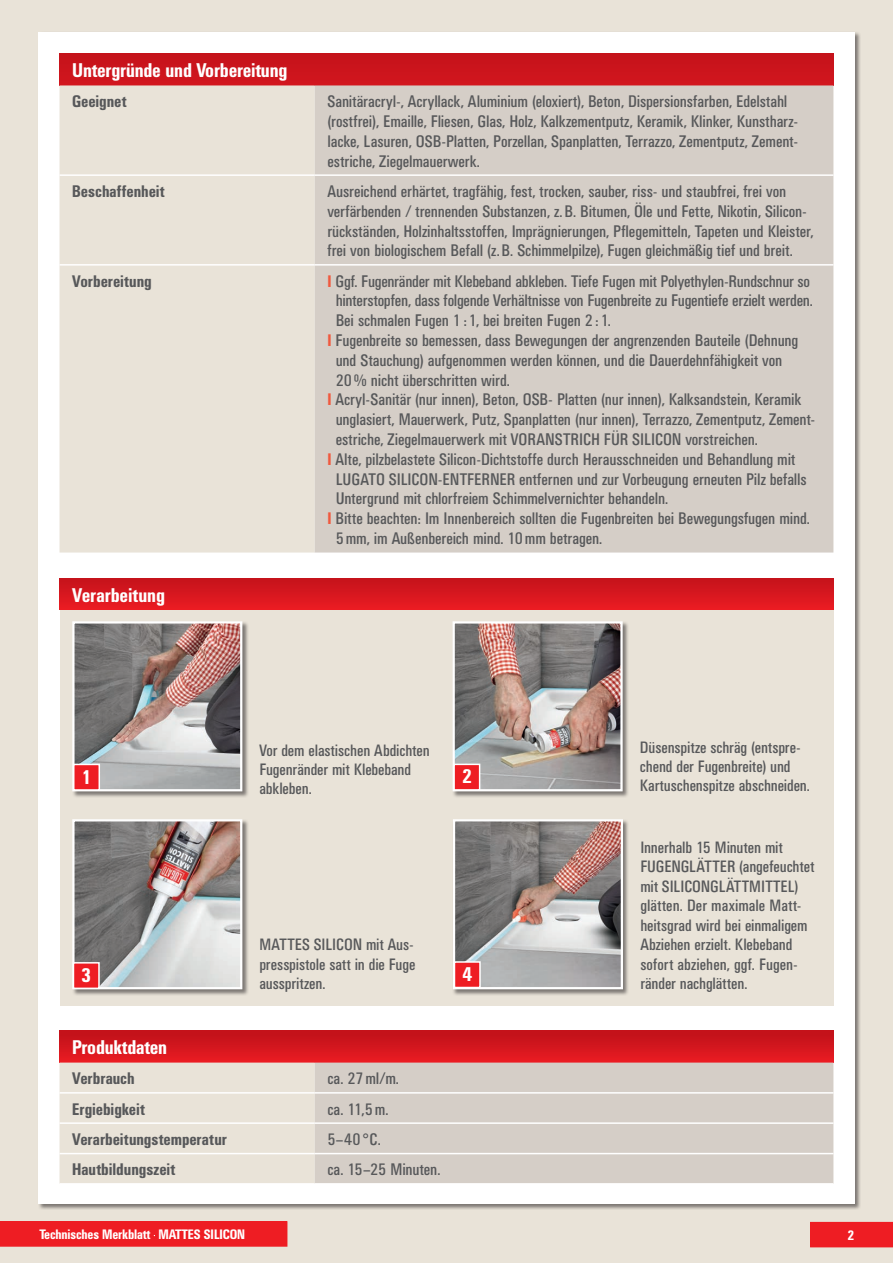
<style>
.page{position:relative;width:893px;height:1263px;background:#e9e3d8}
.page>*{position:absolute;margin:0;border:0;box-sizing:border-box;transform-origin:0 0}
.t1{font:500 condensed 19.5px "UN11";color:#fff}
.t2{font:condensed 16.5px/19.8px "UN11";color:#57585a}
.t3{font:500 condensed 16.5px "UN11";letter-spacing:.01em;color:#57585a}
.t4{font:condensed 16.2px/19.5px "UN11";color:#57585a}
.t5{font:500 condensed 13.5px "UN11";color:#fff}
.s1{font-weight:500;color:#f0593e}
.s2{font-family:"Univers"}
</style>
<div class="page">
<div style="left:38px;top:32px;width:817px;height:1171px;background:#fff"></div>
<div style="left:810px;top:1222px;width:83px;height:25px;background:#ee1d23"></div>
<div style="left:0;top:1221px;width:287px;height:26px;background:#ee1d23"></div>
<div style="left:60px;top:54px;width:773px;height:31px;background:#cc141c"></div>
<div style="left:60px;top:85px;width:255px;height:467px;background:#e9e3d8"></div>
<div style="left:315px;top:85px;width:518px;height:467px;background:#d5cec7"></div>
<hr style="left:60px;top:174px;width:255px;height:2px;background:#fff">
<hr style="left:315px;top:174px;width:518px;height:2px;background:#fff">
<hr style="left:60px;top:264px;width:255px;height:2px;background:#fff">
<hr style="left:315px;top:264px;width:518px;height:2px;background:#fff">
<svg style="left:60px;top:1031px;width:773px;height:31px"></svg>
<div style="left:60px;top:1062px;width:255px;height:121px;background:#e9e3d8"></div>
<div style="left:315px;top:1062px;width:518px;height:121px;background:#d5cec7"></div>
<hr style="left:60px;top:1092px;width:255px;height:1px;background:#fff">
<hr style="left:315px;top:1092px;width:518px;height:1px;background:#fff">
<hr style="left:60px;top:1122px;width:255px;height:2px;background:#fff">
<hr style="left:315px;top:1122px;width:518px;height:2px;background:#fff">
<hr style="left:60px;top:1153px;width:255px;height:1px;background:#fff">
<hr style="left:315px;top:1153px;width:518px;height:1px;background:#fff">
<div style="left:60px;top:578px;width:773px;height:32px;background:linear-gradient(to bottom,#c4121b,#ea1c22)"></div>
<div style="left:60px;top:610px;width:773px;height:395px;background:#e9e3d8"></div>
<div style="left:72px;top:621px;width:177px;height:177px;background:#231f20;opacity:.55"></div>
<img style="left:75px;top:624px;width:164px;height:164px">
<div style="left:72px;top:621px;width:170px;height:170px;border:2px solid #fff"></div>
<div style="left:74px;top:764px;width:25px;height:26px;background:#ee1d23"></div>
<div style="left:73px;top:764px;width:27px;height:27px;border:2px solid #fff"></div>
<div style="left:452px;top:621px;width:177px;height:177px;background:#231f20;opacity:.55"></div>
<img style="left:456px;top:624px;width:164px;height:164px">
<div style="left:453px;top:621px;width:170px;height:170px;border:2px solid #fff"></div>
<div style="left:454px;top:764px;width:26px;height:26px;background:#ee1d23"></div>
<div style="left:453px;top:764px;width:27px;height:27px;border:2px solid #fff"></div>
<div style="left:453px;top:819px;width:177px;height:177px;background:#231f20;opacity:.55"></div>
<img style="left:456px;top:822px;width:164px;height:164px">
<div style="left:453px;top:819px;width:170px;height:170px;border:2px solid #fff"></div>
<div style="left:454px;top:962px;width:26px;height:25px;background:#ee1d23"></div>
<div style="left:454px;top:961px;width:27px;height:27px;border:2px solid #fff"></div>
<div style="left:72px;top:819px;width:177px;height:177px;background:#231f20;opacity:.55"></div>
<img style="left:75px;top:822px;width:164px;height:164px">
<div style="left:72px;top:819px;width:170px;height:170px;border:2px solid #fff"></div>
<div style="left:73px;top:963px;width:26px;height:25px;background:#ee1d23"></div>
<div style="left:73px;top:962px;width:27px;height:27px;border:2px solid #fff"></div>
<p class="t1" style="left:72px;top:59px;width:216px">Untergründe und Vorbereitung</p>
<p class="t3" style="left:72px;top:92px;width:56px">Geeignet</p>
<p class="t2" style="left:327px;top:91px;width:472px">Sanitäracryl-, Acryllack, Aluminium (eloxiert), Beton, Dispersionsfarben, Edelstahl (rostfrei), Emaille, Fliesen, Glas, Holz, Kalkzementputz, Keramik, Klinker, Kunstharz&shy;lacke, Lasuren, OSB-Platten, Porzellan, Spanplatten, Terrazzo, Zementputz, Zement&shy;estriche, Ziegelmauerwerk.</p>
<p class="t3" style="left:72px;top:182px;width:94px">Beschaffenheit</p>
<p class="t2" style="left:327px;top:181px;width:487px">Ausreichend erhärtet, tragfähig, fest, trocken, sauber, riss- und staubfrei, frei von verfärbenden / trennenden Substanzen, z.B. Bitumen, Öle und Fette, Nikotin, Silicon&shy;rückständen, Holzinhaltsstoffen, Imprägnierungen, Pflegemitteln, Tapeten und Kleister, frei von biologischem Befall (z.B. Schimmelpilze), Fugen gleichmäßig tief und breit.</p>
<p class="t3" style="left:72px;top:271px;width:81px">Vorbereitung</p>
<p class="t2" style="left:327px;top:271px;width:484px"><span class="s1">I</span> Ggf. Fugenränder mit Klebeband abkleben. Tiefe Fugen mit Polyethylen-Rundschnur so</p>
<p class="t2" style="left:336px;top:291px;width:479px">hinterstopfen, dass folgende Verhältnisse von Fugenbreite zu Fugentiefe erzielt werden.</p>
<p class="t2" style="left:336px;top:310px;width:277px">Bei schmalen Fugen 1 : 1, bei breiten Fugen 2 : 1.</p>
<p class="t2" style="left:327px;top:330px;width:472px"><span class="s1">I</span> Fugenbreite so bemessen, dass Bewegungen der angrenzenden Bauteile (Dehnung</p>
<p class="t2" style="left:336px;top:350px;width:448px">und Stauchung) aufgenommen werden können, und die Dauerdehnfähigkeit von</p>
<p class="t2" style="left:336px;top:370px;width:176px">20% nicht überschritten wird.</p>
<p class="t2" style="left:327px;top:390px;width:475px"><span class="s1">I</span> Acryl-Sanitär (nur innen), Beton, OSB- Platten (nur innen), Kalksandstein, Keramik</p>
<p class="t2" style="left:336px;top:409px;width:481px">unglasiert, Mauerwerk, Putz, Spanplatten (nur innen), Terrazzo, Zementputz, Zement-</p>
<p class="t2" style="left:336px;top:429px;width:423px">estriche, Ziegelmauerwerk mit VORANSTRICH FÜR SILICON vorstreichen.</p>
<p class="t2" style="left:327px;top:449px;width:469px"><span class="s1">I</span> Alte, pilzbelastete Silicon-Dichtstoffe durch Herausschneiden und Behandlung mit</p>
<p class="t2" style="left:336px;top:469px;width:472px">LUGATO SILICON-ENTFERNER entfernen und zur Vorbeugung erneuten Pilz befalls</p>
<p class="t2" style="left:336px;top:489px;width:334px">Untergrund mit chlorfreiem Schimmelvernichter behandeln.</p>
<p class="t2" style="left:327px;top:508px;width:484px"><span class="s1">I</span> Bitte beachten: Im Innenbereich sollten die Fugenbreiten bei Bewegungsfugen mind.</p>
<p class="t2" style="left:336px;top:528px;width:268px">5mm, im Außenbereich mind. 10mm betragen.</p>
<p class="t1" style="left:72px;top:584px;width:94px">Verarbeitung</p>
<p class="t4" style="left:259px;top:740px;width:172px">Vor dem elastischen Abdichten<br>Fugenränder mit Klebeband abkleben.</p>
<p class="t4" style="left:640px;top:737px;width:171px">Düsenspitze schräg (entspre&shy;chend der Fugenbreite) und<br>Kartuschenspitze abschneiden.</p>
<p class="t1" style="left:82px;top:765px;width:11px">1</p>
<p class="t1" style="left:462px;top:765px;width:11px">2</p>
<p class="t4" style="left:259px;top:935px;width:157px;text-align:justify">MATTES SILICON mit Aus&shy;presspistole satt in die Fuge ausspritzen.</p>
<p class="t1" style="left:81px;top:964px;width:11px">3</p>
<p class="t1" style="left:462px;top:963px;width:11px">4</p>
<p class="t1" style="left:72px;top:1036px;width:96px">Produktdaten</p>
<p class="t3" style="left:72px;top:1069px;width:64px">Verbrauch</p>
<p class="t2" style="left:327px;top:1068px;width:73px">ca. 27ml/m.</p>
<p class="t3" style="left:72px;top:1099px;width:74px">Ergiebigkeit</p>
<p class="t2" style="left:327px;top:1099px;width:62px">ca. 11,5m.</p>
<p class="t3" style="left:72px;top:1129px;width:156px">Verarbeitungstemperatur</p>
<p class="t2" style="left:327px;top:1129px;width:55px">5–40<span class="s2">°</span>C.</p>
<p class="t3" style="left:72px;top:1160px;width:104px">Hautbildungszeit</p>
<p class="t2" style="left:327px;top:1159px;width:114px">ca. 15–25 Minuten.</p>
<p class="t4" style="left:640px;top:837px;width:175px">Innerhalb 15 Minuten mit<br>FUGENGLÄTTER (angefeuchtet mit SILICONGLÄTTMITTEL) glätten. Der maximale Matt&shy;heitsgrad wird bei einmaligem<br>Abziehen erzielt. Klebeband sofort abziehen, ggf. Fugen&shy;ränder nachglätten.</p>
<p class="t5" style="left:39px;top:1227px;width:207px">Technisches Merkblatt MATTES SILICON</p>
<p class="t5" style="left:847px;top:1227px;width:8px">2</p>
</div>
